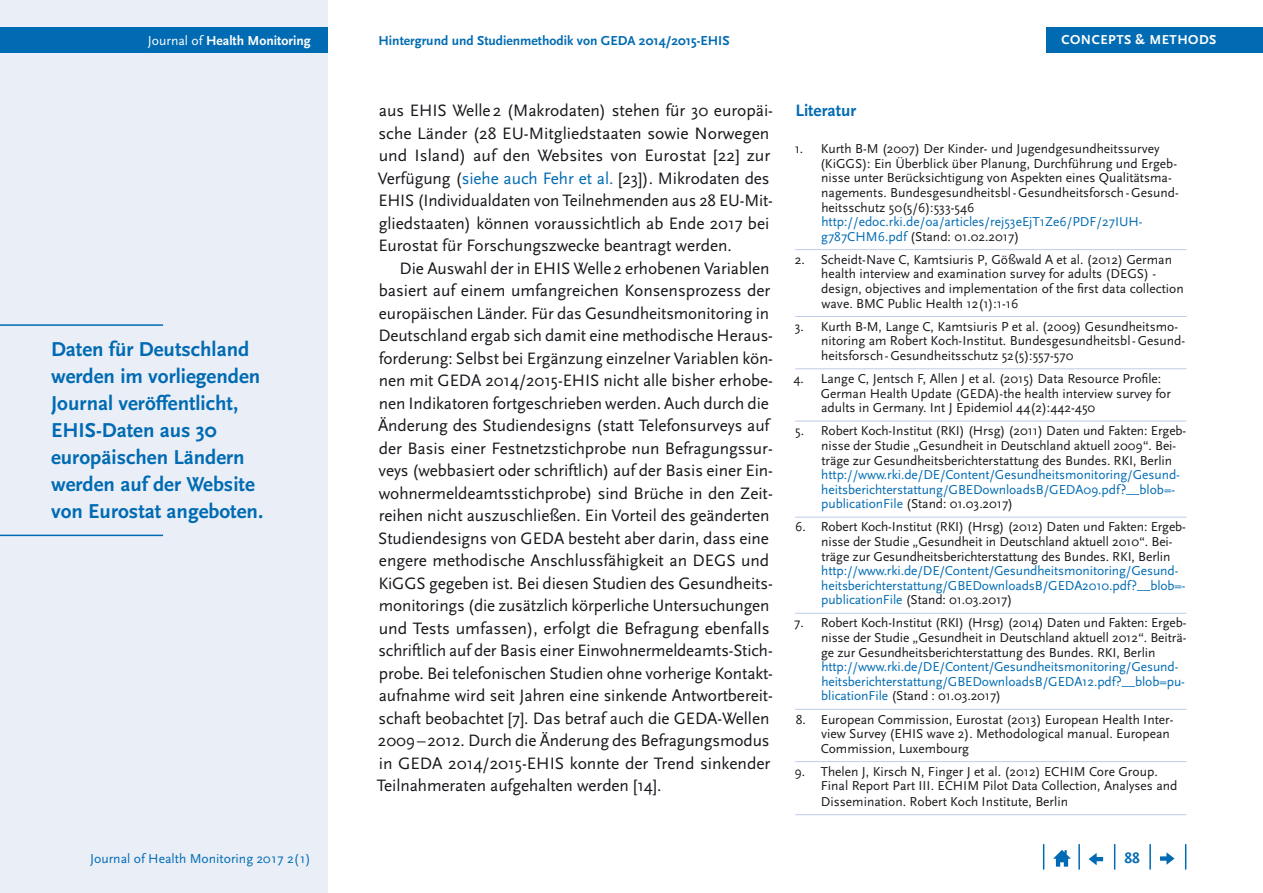
<style>
.page{position:relative;width:1263px;height:893px;background:#fff}
.page>*{position:absolute;margin:0;border:0;box-sizing:border-box;transform-origin:0 0}
.t1{font:700 21px/27px "Scala Sans Pro";color:#006bb3}
.Copy_Einzug{font:17.25px/22.5px "Scala Sans Pro";letter-spacing:-.005em;color:#1a171c}
.Copy{font:17.25px/22.5px "Scala Sans Pro";letter-spacing:-.005em;color:#1a171c}
.t2{font:700 17.25px "Scala Sans Pro";color:#006bb3}
.t3{font:700 15.75px "Scala Sans Pro";color:#006bb3}
.t4{font:700 13.65px "Scala Sans Pro";color:#006bb3}
.t5{font:13.65px "Scala Sans Pro";color:#006bb3}
.t6{font:700 13.65px "Scala Sans Pro";color:#fff}
.Literaturverzeichnis{font:13.5px/14.5px "Scala Sans Pro";color:#1a171c}
.t7{font:700 13.5px "Scala Sans Pro";letter-spacing:.04em;color:#fff}
.s1{font-weight:400}
.s2{color:#006bb3}
</style>
<div class="page">
<div style="left:0;top:0;width:327px;height:893px;background:#eaeef7"></div>
<div style="left:0;top:28px;width:327px;height:25px;background:#006bb3"></div>
<svg style="left:1185px;top:844px;width:1px;height:26px"></svg>
<hr style="left:1149px;top:844px;width:2px;height:26px;background:#006bb3">
<svg style="left:1114px;top:844px;width:1px;height:26px"></svg>
<hr style="left:1078px;top:844px;width:2px;height:26px;background:#006bb3">
<svg style="left:1043px;top:844px;width:1px;height:26px"></svg>
<svg style="left:1053px;top:850px;width:18px;height:17px"></svg>
<svg style="left:1089px;top:853px;width:14px;height:12px"></svg>
<svg style="left:1160px;top:852px;width:14px;height:13px"></svg>
<div style="left:1046px;top:28px;width:217px;height:25px;background:#006bb3"></div>
<hr style="left:795px;top:249px;width:391px;height:1px;background:#bdcee8">
<hr style="left:795px;top:316px;width:391px;height:1px;background:#bdcee8">
<hr style="left:795px;top:368px;width:391px;height:1px;background:#bdcee8">
<hr style="left:795px;top:421px;width:391px;height:1px;background:#bdcee8">
<hr style="left:795px;top:517px;width:391px;height:1px;background:#bdcee8">
<hr style="left:795px;top:613px;width:391px;height:1px;background:#bdcee8">
<hr style="left:795px;top:709px;width:391px;height:1px;background:#bdcee8">
<hr style="left:795px;top:761px;width:391px;height:1px;background:#bdcee8">
<hr style="left:795px;top:814px;width:391px;height:1px;background:#bdcee8">
<hr style="left:0;top:324px;width:163px;height:2px;background:#006bb3">
<hr style="left:0;top:535px;width:163px;height:1px;background:#006bb3">
<p class="t6" style="left:148px;top:33px;width:164px"><span class="s1">Journal of</span> Health Monitoring</p>
<p class="t4" style="left:378px;top:33px;width:353px">Hintergrund und Studienmethodik von GEDA 2014/2015-EHIS</p>
<p class="t7" style="left:1061px;top:32px;width:157px">CONCEPTS &amp; METHODS</p>
<p class="t1" style="left:51px;top:335px;width:214px">Daten für Deutschland werden im vorliegenden<br>Journal veröffentlicht,<br>EHIS-Daten aus 30 europäischen Ländern werden auf der Website von Eurostat angeboten.</p>
<p class="Copy" style="left:378px;top:99px;width:396px">aus EHIS Welle2 (Makrodaten) stehen für 30 europäi&shy;sche Länder (28 EU-Mitgliedstaaten sowie Norwegen und Island) auf den Websites von Eurostat [22] zur Verfügung (<span class="s2">siehe auch Fehr et al.</span> [23]). Mikrodaten des EHIS (Individualdaten von Teilnehmenden aus 28 EU-Mit&shy;gliedstaaten) können voraussichtlich ab Ende 2017 bei Eurostat für Forschungszwecke beantragt werden.</p>
<p class="Copy_Einzug" style="left:377px;top:257px;width:398px;text-indent:23px">Die Auswahl der in EHIS Welle2 erhobenen Variablen basiert auf einem umfangreichen Konsensprozess der europäischen Länder. Für das Gesundheitsmonitoring in Deutschland ergab sich damit eine methodische Heraus&shy;forderung: Selbst bei Ergänzung einzelner Variablen kön&shy;nen mit GEDA 2014/2015-EHIS nicht alle bisher erhobe&shy;nen Indikatoren fortgeschrieben werden. Auch durch die Änderung des Studiendesigns (statt Telefonsurveys auf der Basis einer Festnetzstichprobe nun Befragungssur&shy;veys (webbasiert oder schriftlich) auf der Basis einer Ein&shy;wohnermeldeamtsstichprobe) sind Brüche in den Zeit&shy;reihen nicht auszuschließen. Ein Vorteil des geänderten Studiendesigns von GEDA besteht aber darin, dass eine engere methodische Anschlussfähigkeit an DEGS und KiGGS gegeben ist. Bei diesen Studien des Gesundheits&shy;monitorings (die zusätzlich körperliche Untersuchungen und Tests umfassen), erfolgt die Befragung ebenfalls schriftlich auf der Basis einer Einwohnermeldeamts-Stich&shy;probe. Bei telefonischen Studien ohne vorherige Kontakt&shy;aufnahme wird seit Jahren eine sinkende Antwortbereit&shy;schaft beobachtet [7]. Das betraf auch die GEDA-Wellen 2009–2012. Durch die Änderung des Befragungsmodus in GEDA 2014/2015-EHIS konnte der Trend sinkender Teilnahmeraten aufgehalten werden [14].</p>
<h1 class="t2" style="left:795px;top:100px;width:62px">Literatur</h1>
<p class="Literaturverzeichnis" style="left:820px;top:141px;width:360px;text-indent:-25px">1. Kurth B-M (2007) Der Kinder- und Jugendgesundheitssurvey (KiGGS): Ein Überblick über Planung, Durchführung und Ergeb&shy;nisse unter Berücksichtigung von Aspekten eines Qualitätsma&shy;nagements. Bundesgesundheitsbl-Gesundheitsforsch-Gesund&shy;heitsschutz 50(5/6):533-546 <span class="s2">http://edoc.rki.de/oa/articles/rej53eEjT1Ze6/PDF/27IUH&shy;g787CHM6.pdf</span> (Stand: 01.02.2017)</p>
<p class="Literaturverzeichnis" style="left:821px;top:252px;width:364px;text-indent:-27px">2. Scheidt-Nave C, Kamtsiuris P, Gößwald A et al. (2012) German health interview and examination survey for adults (DEGS) - design, objectives and implementation of the first data collection wave. BMC Public Health 12(1):1-16</p>
<p class="Literaturverzeichnis" style="left:821px;top:319px;width:366px;text-indent:-26px">3. Kurth B-M, Lange C, Kamtsiuris P et al. (2009) Gesundheitsmo&shy;nitoring am Robert Koch-Institut. Bundesgesundheitsbl-Gesund&shy;heitsforsch-Gesundheitsschutz 52(5):557-570</p>
<p class="Literaturverzeichnis" style="left:821px;top:371px;width:352px;text-indent:-27px">4. Lange C, Jentsch F, Allen J et al. (2015) Data Resource Profile:<br>German Health Update (GEDA)-the health interview survey for adults in Germany. Int J Epidemiol 44(2):442-450</p>
<p class="Literaturverzeichnis" style="left:821px;top:424px;width:367px;text-indent:-26px">5. Robert Koch-Institut (RKI) (Hrsg) (2011) Daten und Fakten: Ergeb&shy;nisse der Studie „Gesundheit in Deutschland aktuell 2009“. Bei&shy;träge zur Gesundheitsberichterstattung des Bundes. RKI, Berlin <span class="s2">http://www.rki.de/DE/Content/Gesundheitsmonitoring/Gesund&shy;heitsberichterstattung/GBEDownloadsB/GEDA09.pdf?__blob=- publicationFile</span> (Stand: 01.03.2017)</p>
<p class="Literaturverzeichnis" style="left:821px;top:520px;width:366px;text-indent:-26px">6. Robert Koch-Institut (RKI) (Hrsg) (2012) Daten und Fakten: Ergeb&shy;nisse der Studie „Gesundheit in Deutschland aktuell 2010“. Bei&shy;träge zur Gesundheitsberichterstattung des Bundes. RKI, Berlin <span class="s2">http://www.rki.de/DE/Content/Gesundheitsmonitoring/Gesund&shy;heitsberichterstattung/GBEDownloadsB/GEDA2010.pdf?__blob=- publicationFile</span> (Stand: 01.03.2017)</p>
<p class="Literaturverzeichnis" style="left:821px;top:616px;width:367px;text-indent:-27px">7. Robert Koch-Institut (RKI) (Hrsg) (2014) Daten und Fakten: Ergeb&shy;nisse der Studie „Gesundheit in Deutschland aktuell 2012“. Beiträ&shy;ge zur Gesundheitsberichterstattung des Bundes. RKI, Berlin <span class="s2">http://www.rki.de/DE/Content/Gesundheitsmonitoring/Gesund&shy;heitsberichterstattung/GBEDownloadsB/GEDA12.pdf?__blob=pu&shy;blicationFile</span> (Stand : 01.03.2017)</p>
<p class="Literaturverzeichnis" style="left:821px;top:712px;width:354px;text-indent:-25px">8. European Commission, Eurostat (2013) European Health Inter&shy;view Survey (EHIS wave 2). Methodological manual. European<br>Commission, Luxembourg</p>
<p class="Literaturverzeichnis" style="left:821px;top:764px;width:358px;line-height:15px;text-indent:-26px">9. Thelen J, Kirsch N, Finger J et al. (2012) ECHIM Core Group.<br>Final Report Part III. ECHIM Pilot Data Collection, Analyses and<br>Dissemination. Robert Koch Institute, Berlin</p>
<p class="t5" style="left:90px;top:850px;width:222px">Journal of Health Monitoring 2017 2(1)</p>
<p class="t3" style="left:1124px;top:849px;width:17px">88</p>
</div>
